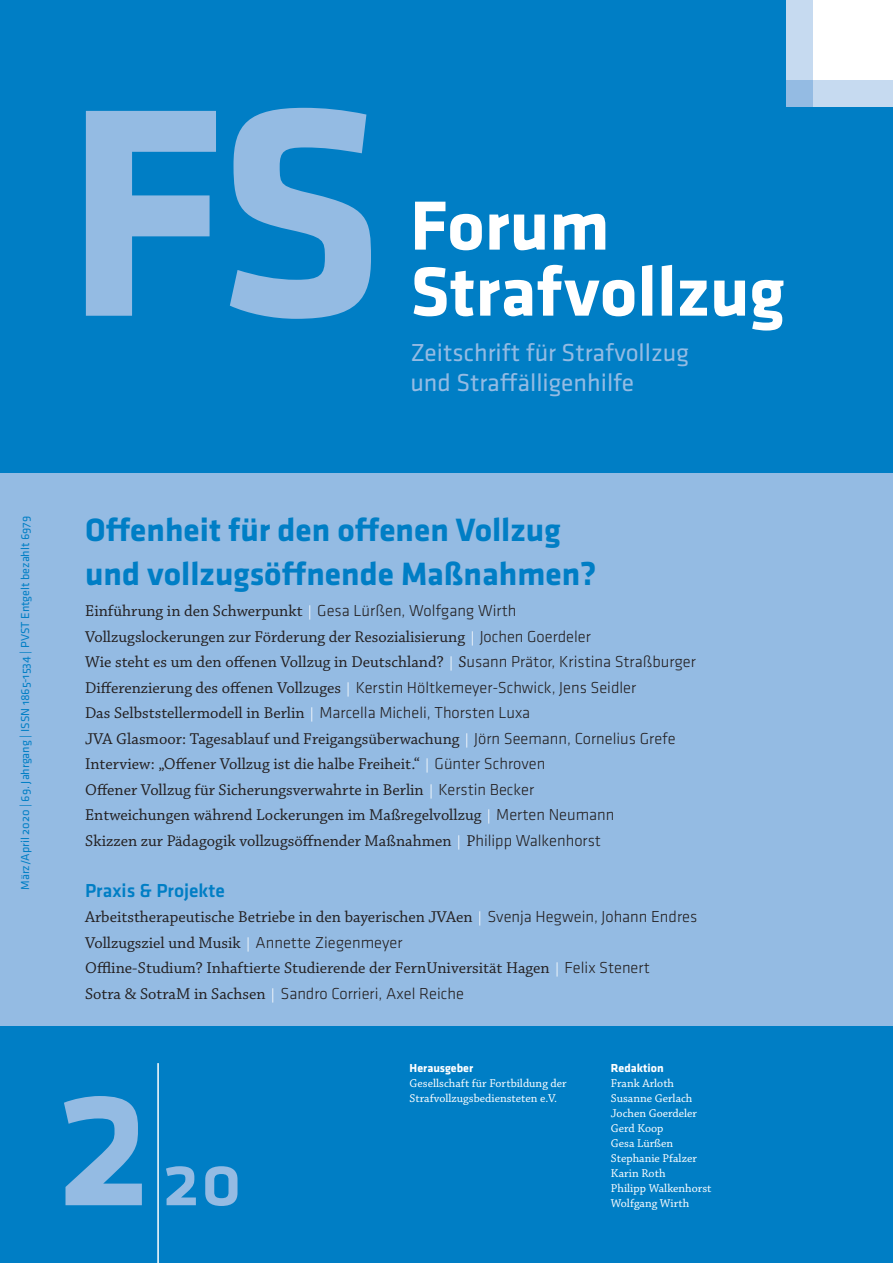
<style>
.page{position:relative;width:893px;height:1263px;background:#fff}
.page>*{position:absolute;margin:0;border:0;box-sizing:border-box;transform-origin:0 0}
.t1{font:700 307.5px "Klavika";color:#94bbe3}
.t2{font:500 210px "Klavika";color:#94bbe3;scale:.93 1}
.t3{font:500 75px "Klavika";color:#94bbe3}
.t4{font:700 72px/66px "Klavika";color:#fff}
.t5{font:700 33.45px/43.5px "Klavika";color:#007ec5}
.t6{font:25.5px/30.6px "Klavika";color:#94bbe3}
.t7{font:500 19.5px "Klavika";color:#007ec5}
.t8{font:16.5px/25.5px "Chaparral Pro";color:#231f20}
.t9{font:300 16.5px "Klavika";color:#231f20}
.t10{font:12px/15px "Chaparral Pro";color:#fff}
.t11{font:12px "Klavika";color:#007ec5}
.t12{font:700 12px "Klavika";color:#fff}
.s1{font-size:14.25px;color:#fff}
.s2{font-family:"Klavika";font-weight:300}
.s3{font-family:"Chaparral Pro";font-weight:400}
.s4{font-family:"Chaparral Pro";font-weight:400;font-size:14.25px;color:#fff}
</style>
<div class="page">
<div style="left:0;top:0;width:893px;height:474px;background:#007ec5"></div>
<div style="left:787px;top:0;width:106px;height:106px;background:#fff"></div>
<div style="left:787px;top:0;width:26px;height:106px;background:#c6daf0"></div>
<div style="left:787px;top:80px;width:106px;height:26px;background:#c6daf0"></div>
<div style="left:787px;top:80px;width:26px;height:26px;background:#94bbe3"></div>
<div style="left:0;top:474px;width:893px;height:631px;background:#94bbe3"></div>
<div style="left:0;top:1027px;width:893px;height:236px;background:#007ec5"></div>
<hr style="left:157px;top:1063px;width:2px;height:200px;background:#fff">
<h1 class="t1" style="left:66px;top:46px;width:319px">FS</h1>
<h3 class="t4" style="left:410px;top:194px;width:376px">Forum<br>Strafvollzug</h3>
<h3 class="t6" style="left:410px;top:337px;width:280px">Zeitschrift für Strafvollzug und Straffälligenhilfe</h3>
<p class="t11" style="left:19px;top:890px;width:375px;rotate:-90deg">März/April 2020 | 69. Jahrgang | ISSN 1865-1534 | PVST Entgelt bezahlt 6979</p>
<h3 class="t5" style="left:85px;top:509px;width:513px">Offenheit für den offenen Vollzug und vollzugsöffnende Maßnahmen?</h3>
<p class="t8" style="left:85px;top:599px;width:612px">Einführung in den Schwerpunkt <span class="s1">|</span> <span class="s2">Gesa Lürßen, Wolfgang Wirth<br></span>Vollzugslockerungen zur Förderung der Resozialisierung <span class="s1">|</span> <span class="s2">Jochen Goerdeler<br></span>Wie steht es um den offenen Vollzug in Deutschland? <span class="s1">|</span> S<span class="s2">usann Prätor, Kristina Straßburger</span></p>
<p class="t9" style="left:85px;top:678px;width:553px"><span class="s3">Differenzierung des offenen Vollzuges</span> <span class="s4">|</span> Kerstin Höltkemeyer-Schwick, Jens Seidler</p>
<p class="t8" style="left:85px;top:701px;width:592px">Das Selbststellermodell in Berlin <span class="s1">|</span> <span class="s2">Marcella Micheli, Thorsten Luxa<br></span>JVA Glasmoor: Tagesablauf und Freigangsüberwachung <span class="s1">|</span> <span class="s2">Jörn Seemann, Cornelius Grefe </span>Interview: „Offener Vollzug ist die halbe Freiheit.“ <span class="s1">|</span> <span class="s2">Günter Schroven<br></span>Offener Vollzug für Sicherungsverwahrte in Berlin <span class="s1">|</span> <span class="s2">Kerstin Becker<br></span>Entweichungen während Lockerungen im Maßregelvollzug <span class="s1">|</span> <span class="s2">Merten Neumann<br></span>Skizzen zur Pädagogik vollzugsöffnender Maßnahmen <span class="s1">|</span> P<span class="s2">hilipp Walkenhorst</span></p>
<p class="t7" style="left:85px;top:880px;width:141px">Praxis &amp; Projekte</p>
<p class="t8" style="left:85px;top:905px;width:614px">Arbeitstherapeutische Betriebe in den bayerischen JVAen <span class="s1">|</span> <span class="s2">Svenja Hegwein, Johann Endres<br></span>Vollzugsziel und Musik <span class="s1">|</span> <span class="s2">Annette Ziegenmeyer<br></span>Offline-Studium? Inhaftierte Studierende der FernUniversität Hagen <span class="s1">|</span> <span class="s2">Felix Stenert</span></p>
<p class="t9" style="left:85px;top:984px;width:380px"><span class="s3">Sotra &amp; SotraM in Sachsen</span> <span class="s4">|</span> Sandro Corrieri, Axel Reiche</p>
<h2 class="t2" style="left:53px;top:1021px;width:109px">2</h2>
<h3 class="t3" style="left:162px;top:1139px;width:82px">20</h3>
<p class="t12" style="left:410px;top:1061px;width:65px">Herausgeber</p>
<p class="t10" style="left:410px;top:1076px;width:158px">Gesellschaft für Fortbildung der<br>Strafvollzugsbediensteten e.V.</p>
<p class="t12" style="left:611px;top:1061px;width:54px">Redaktion</p>
<p class="t10" style="left:611px;top:1076px;width:102px">Frank Arloth<br>Susanne Gerlach<br>Jochen Goerdeler<br>Gerd Koop<br>Gesa Lürßen<br>Stephanie Pfalzer<br>Karin Roth<br>Philipp Walkenhorst<br>Wolfgang Wirth</p>
</div>
